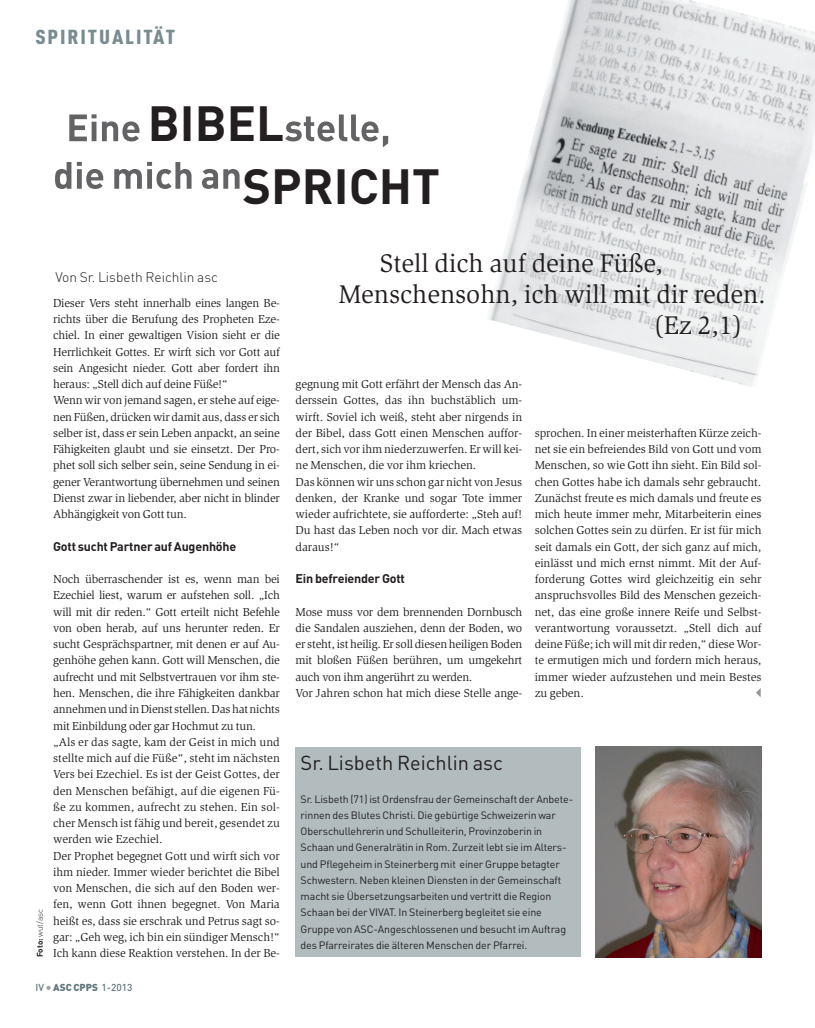
<style>
.page{position:relative;width:815px;height:1028px;background:#fff}
.page>*{position:absolute;margin:0;border:0;box-sizing:border-box;transform-origin:0 0}
.t1{font:700 48.75px/62.9px "DIN Pro";color:#231f20}
.t2{font:26.25px "Slimbach Std";color:#231f20}
.t3{font:20px "DIN Pro";color:#231f20}
.t4{font:900 20px "DIN Cond";letter-spacing:.085em;color:#798c91;scale:1.1 1}
.t5{font:300 13.75px "DIN Pro";color:#231f20}
.t6{font:700 12.5px "DIN Pro";letter-spacing:-.015em;color:#231f20}
.t7{font:11.88px/16.2px "Slimbach Std";letter-spacing:-.015em;color:#231f20}
.t8{font:10.62px/16.2px "DIN Pro";letter-spacing:-.01em;color:#231f20}
.t9{font:500 10px "DIN Pro";color:#60777d}
.t10{font:300 8.12px "DIN Pro";color:#231f20}
.s1{font-weight:700}
.s2{font-size:12.5px;color:#95a2a7}
.s3{font-weight:900}
</style>
<div class="page">
<img style="left:489px;top:0;width:326px;height:387px">
<svg style="left:69px;top:114px;width:70px;height:27px"></svg>
<svg style="left:285px;top:114px;width:103px;height:33px"></svg>
<svg style="left:55px;top:162px;width:185px;height:27px"></svg>
<div style="left:296px;top:747px;width:285px;height:210px;background:#b2bcbf"></div>
<img style="left:595px;top:746px;width:167px;height:211px">
<h3 class="t4" style="left:35px;top:24px;width:129px">SPIRITUALITÄT</h3>
<h1 class="t1" style="left:243px;top:91px;width:199px;text-indent:-95px">BIBEL<br>SPRICHT</h1>
<p class="t10" style="left:35px;top:957px;width:50px;rotate:-90deg"><span class="s1">Foto:</span> wut/asc</p>
<p class="t5" style="left:55px;top:270px;width:164px">Von Sr. Lisbeth Reichlin asc</p>
<p class="t7" style="left:53px;top:295px;width:228px">Dieser Vers steht innerhalb eines langen Be&shy;richts über die Berufung des Propheten Eze&shy;chiel. In einer gewaltigen Vision sieht er die Herrlichkeit Gottes. Er wirft sich vor Gott auf sein Angesicht nieder. Gott aber fordert ihn heraus: „Stell dich auf deine Füße!“<br>Wenn wir von jemand sagen, er stehe auf eige&shy;nen Füßen, drücken wir damit aus, dass er sich selber ist, dass er sein Leben anpackt, an seine Fähigkeiten glaubt und sie einsetzt. Der Pro&shy;phet soll sich selber sein, seine Sendung in ei&shy;gener Verantwortung übernehmen und seinen Dienst zwar in liebender, aber nicht in blinder Abhängigkeit von Gott tun.</p>
<p class="t6" style="left:53px;top:539px;width:185px">Gott sucht Partner auf Augenhöhe</p>
<p class="t7" style="left:53px;top:572px;width:228px">Noch überraschender ist es, wenn man bei Ezechiel liest, warum er aufstehen soll. „Ich will mit dir reden.“ Gott erteilt nicht Befehle von oben herab, auf uns herunter reden. Er sucht Gesprächspartner, mit denen er auf Au&shy;genhöhe gehen kann. Gott will Menschen, die aufrecht und mit Selbstvertrauen vor ihm ste&shy;hen. Menschen, die ihre Fähigkeiten dankbar annehmenundinDienst stellen.Dashatnichts mit Einbildung oder gar Hochmut zu tun. „Als er das sagte, kam der Geist in mich und stellte mich auf die Füße“, steht im nächsten Vers bei Ezechiel. Es ist der Geist Gottes, der den Menschen befähigt, auf die eigenen Fü&shy;ße zu kommen, aufrecht zu stehen. Ein sol&shy;cher Mensch ist fähig und bereit, gesendet zu werden wie Ezechiel.<br>Der Prophet begegnet Gott und wirft sich vor ihm nieder. Immer wieder berichtet die Bibel von Menschen, die sich auf den Boden wer&shy;fen, wenn Gott ihnen begegnet. Von Maria heißt es, dass sie erschrak und Petrus sagt so&shy;gar: „Geh weg, ich bin ein sündiger Mensch!“ Ich kann diese Reaktion verstehen. In der Be-</p>
<h2 class="t2" style="left:380px;top:253px;width:285px">Stell dich auf deine Füße,</h2>
<h2 class="t2" style="left:338px;top:284px;width:429px">Menschensohn, ich will mit dir reden.</h2>
<h2 class="t2" style="left:653px;top:315px;width:91px">(Ez 2,1)</h2>
<p class="t7" style="left:296px;top:377px;width:228px">gegnung mit Gott erfährt der Mensch das An&shy;derssein Gottes, das ihn buchstäblich um&shy;wirft. Soviel ich weiß, steht aber nirgends in der Bibel, dass Gott einen Menschen auffor&shy;dert, sich vor ihm niederzuwerfen. Er will kei&shy;ne Menschen, die vor ihm kriechen.<br>Das können wir uns schon gar nicht von Jesus denken, der Kranke und sogar Tote immer wieder aufrichtete, sie aufforderte: „Steh auf!<br>Du hast das Leben noch vor dir. Mach etwas daraus!“</p>
<p class="t6" style="left:296px;top:571px;width:111px">Ein befreiender Gott</p>
<p class="t7" style="left:296px;top:604px;width:228px">Mose muss vor dem brennenden Dornbusch die Sandalen ausziehen, denn der Boden, wo er steht, ist heilig. Er soll diesen heiligen Boden mit bloßen Füßen berühren, um umgekehrt auch von ihm angerührt zu werden.<br>Vor Jahren schon hat mich diese Stelle ange-</p>
<p class="t7" style="left:535px;top:425px;width:228px;text-align:justify">sprochen. In einer meisterhaften Kürze zeich&shy;net sie ein befreiendes Bild von Gott und vom Menschen, so wie Gott ihn sieht. Ein Bild sol&shy;chen Gottes habe ich damals sehr gebraucht.<br>Zunächst freute es mich damals und freute es mich heute immer mehr, Mitarbeiterin eines solchen Gottes sein zu dürfen. Er ist für mich seit damals ein Gott, der sich ganz auf mich, einlässt und mich ernst nimmt. Mit der Auf&shy;forderung Gottes wird gleichzeitig ein sehr anspruchsvolles Bild des Menschen gezeich&shy;net, das eine große innere Reife und Selbst&shy;verantwortung voraussetzt. „Stell dich auf deine Füße; ich will mit dir reden,“ diese Wor&shy;te ermutigen mich und fordern mich heraus, immer wieder aufzustehen und mein Bestes zu geben.</p>
<h3 class="t3" style="left:301px;top:751px;width:204px">Sr. Lisbeth Reichlin asc</h3>
<p class="t8" style="left:301px;top:790px;width:274px">Sr. Lisbeth (71) ist Ordensfrau der Gemeinschaft der Anbete&shy;rinnen des Blutes Christi. Die gebürtige Schweizerin war Oberschullehrerin und Schulleiterin, Provinzoberin in Schaan und Generalrätin in Rom. Zurzeit lebt sie im Alters&shy;und Pflegeheim in Steinerberg mit einer Gruppe betagter Schwestern. Neben kleinen Diensten in der Gemeinschaft macht sie Übersetzungsarbeiten und vertritt die Region Schaan bei der VIVAT. In Steinerberg begleitet sie eine Gruppe von ASC-Angeschlossenen und besucht im Auftrag des Pfarreirates die älteren Menschen der Pfarrei.</p>
<p class="t9" style="left:35px;top:982px;width:99px">IV <span class="s2">•</span><span class="s3">ASC CPPS</span> 1-2013</p>
</div>
